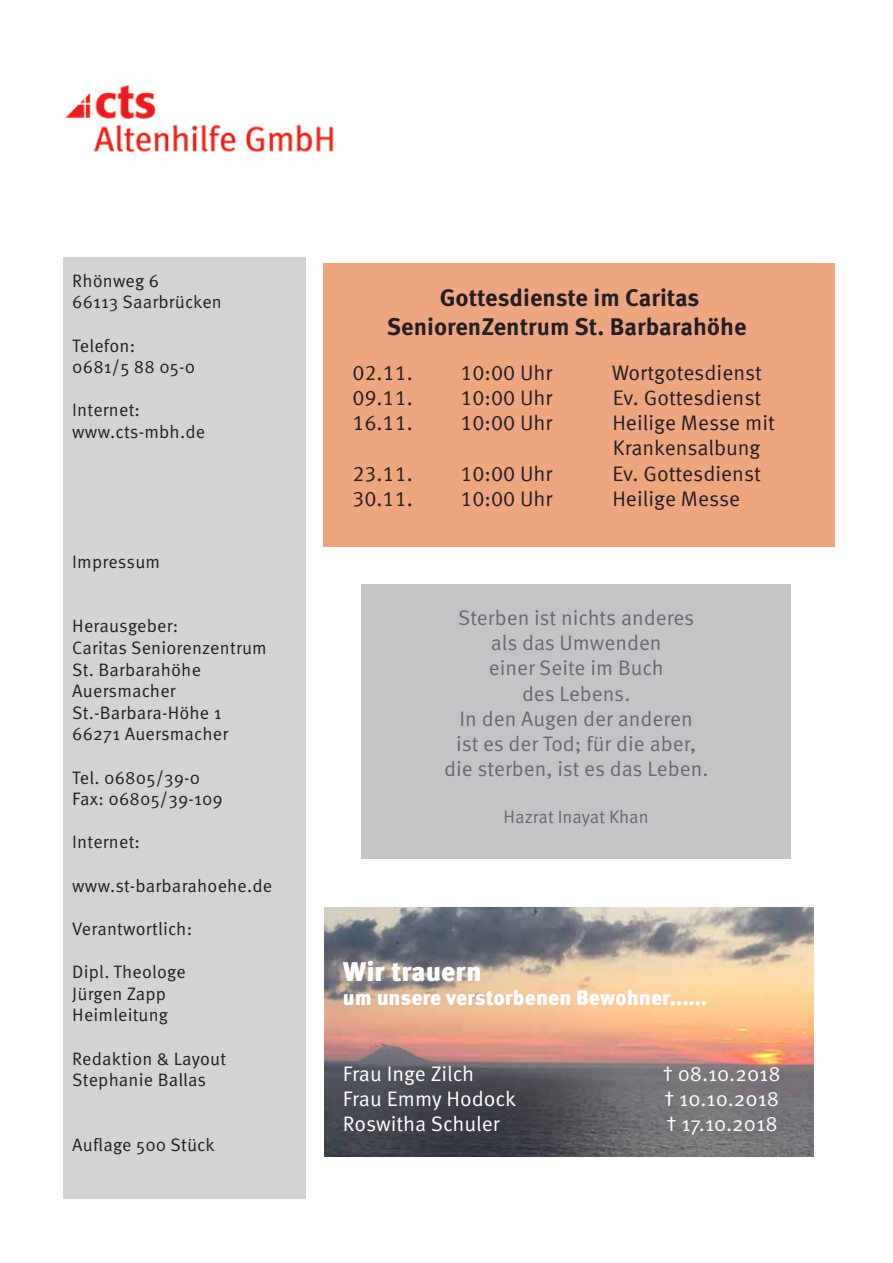
<style>
.page{position:relative;width:893px;height:1263px;background:#fff}
.page>*{position:absolute;margin:0;border:0;box-sizing:border-box;transform-origin:0 0}
.t1{font:900 27px "Meta Pro";color:#fff}
.t2{font:700 24px/28.8px "Meta Pro";color:#231f20;text-align:center}
.t3{font:21px/25.2px "Meta Offc Norm";color:#231f20}
.t4{font:21px/25.2px "Meta Pro";color:#696a6d;text-align:center}
.t5{font:21px "Meta Pro";color:#fff}
.t6{font:900 21px "Meta Pro";color:#fff}
.t7{font:18px/21.6px "Meta Pro";letter-spacing:.01em;color:#231f20}
.t8{font:18px "Meta Pro";color:#696a6d}
</style>
<div class="page">
<div style="left:64px;top:258px;width:242px;height:941px;background:#d1d3d4"></div>
<div style="left:323px;top:264px;width:511px;height:283px;background:#eca680"></div>
<img style="left:325px;top:907px;width:489px;height:250px">
<img style="left:65px;top:84px;width:269px;height:69px">
<div style="left:361px;top:584px;width:430px;height:275px;background:#c2c4c6"></div>
<p class="t7" style="left:72px;top:270px;width:151px">Rhönweg 6<br>66113 Saarbrücken</p>
<p class="t7" style="left:72px;top:335px;width:124px">Telefon:<br>0681/5 88 05-0</p>
<p class="t7" style="left:72px;top:400px;width:134px">Internet: www.cts-mbh.de</p>
<p class="t7" style="left:72px;top:551px;width:89px">Impressum</p>
<p class="t7" style="left:72px;top:616px;width:196px">Herausgeber:<br>Caritas Seniorenzentrum<br>St. Barbarahöhe<br>Auersmacher<br>St.-Barbara-Höhe 1<br>66271 Auersmacher</p>
<p class="t7" style="left:72px;top:767px;width:152px">Tel. 06805/39-0<br>Fax: 06805/39-109</p>
<p class="t7" style="left:72px;top:832px;width:69px">Internet:</p>
<p class="t7" style="left:72px;top:875px;width:201px">www.st-barbarahoehe.de</p>
<p class="t7" style="left:72px;top:918px;width:121px">Verantwortlich:</p>
<p class="t7" style="left:72px;top:961px;width:115px">Dipl. Theologe<br>Jürgen Zapp<br>Heimleitung</p>
<p class="t7" style="left:72px;top:1048px;width:155px">Redaktion &amp; Layout<br>Stephanie Ballas</p>
<p class="t7" style="left:72px;top:1134px;width:144px">Auflage 500 Stück</p>
<h2 class="t2" style="left:387px;top:284px;width:361px">Gottesdienste im Caritas<br>SeniorenZentrum St. Barbarahöhe</h2>
<p class="t3" style="left:352px;top:360px;width:62px">02.11.</p>
<p class="t3" style="left:460px;top:360px;width:94px">10:00 Uhr</p>
<p class="t3" style="left:612px;top:360px;width:152px">Wortgotesdienst</p>
<p class="t3" style="left:352px;top:385px;width:62px">09.11.</p>
<p class="t3" style="left:460px;top:385px;width:94px">10:00 Uhr</p>
<p class="t3" style="left:613px;top:385px;width:150px">Ev. Gottesdienst</p>
<p class="t3" style="left:352px;top:411px;width:62px">16.11.</p>
<p class="t3" style="left:460px;top:411px;width:94px">10:00 Uhr</p>
<p class="t3" style="left:612px;top:411px;width:164px">Heilige Messe mit<br>Krankensalbung</p>
<p class="t3" style="left:352px;top:461px;width:62px">23.11.</p>
<p class="t3" style="left:460px;top:461px;width:94px">10:00 Uhr</p>
<p class="t3" style="left:612px;top:461px;width:150px">Ev. Gottesdienst</p>
<p class="t3" style="left:352px;top:486px;width:62px">30.11.</p>
<p class="t3" style="left:460px;top:486px;width:94px">10:00 Uhr</p>
<p class="t3" style="left:612px;top:486px;width:129px">Heilige Messe</p>
<p class="t4" style="left:444px;top:606px;width:266px">Sterben ist nichts anderes als das Umwenden<br>einer Seite im Buch<br>des Lebens.<br>In den Augen der anderen<br>ist es der Tod; für die aber, die sterben, ist es das Leben.</p>
<p class="t8" style="left:504px;top:805px;width:147px">Hazrat Inayat Khan</p>
<h1 class="t1" style="left:343px;top:955px;width:140px">Wir trauern</h1>
<p class="t6" style="left:343px;top:985px;width:366px">um unsere verstorbenen Bewohner......</p>
<p class="t5" style="left:343px;top:1060px;width:133px">Frau Inge Zilch</p>
<p class="t5" style="left:663px;top:1060px;width:120px">† 08.10.2018</p>
<p class="t5" style="left:343px;top:1086px;width:175px">Frau Emmy Hodock</p>
<p class="t5" style="left:664px;top:1086px;width:116px">† 10.10.2018</p>
<p class="t5" style="left:343px;top:1111px;width:158px">Roswitha Schuler</p>
<p class="t5" style="left:667px;top:1111px;width:113px">† 17.10.2018</p>
</div>
